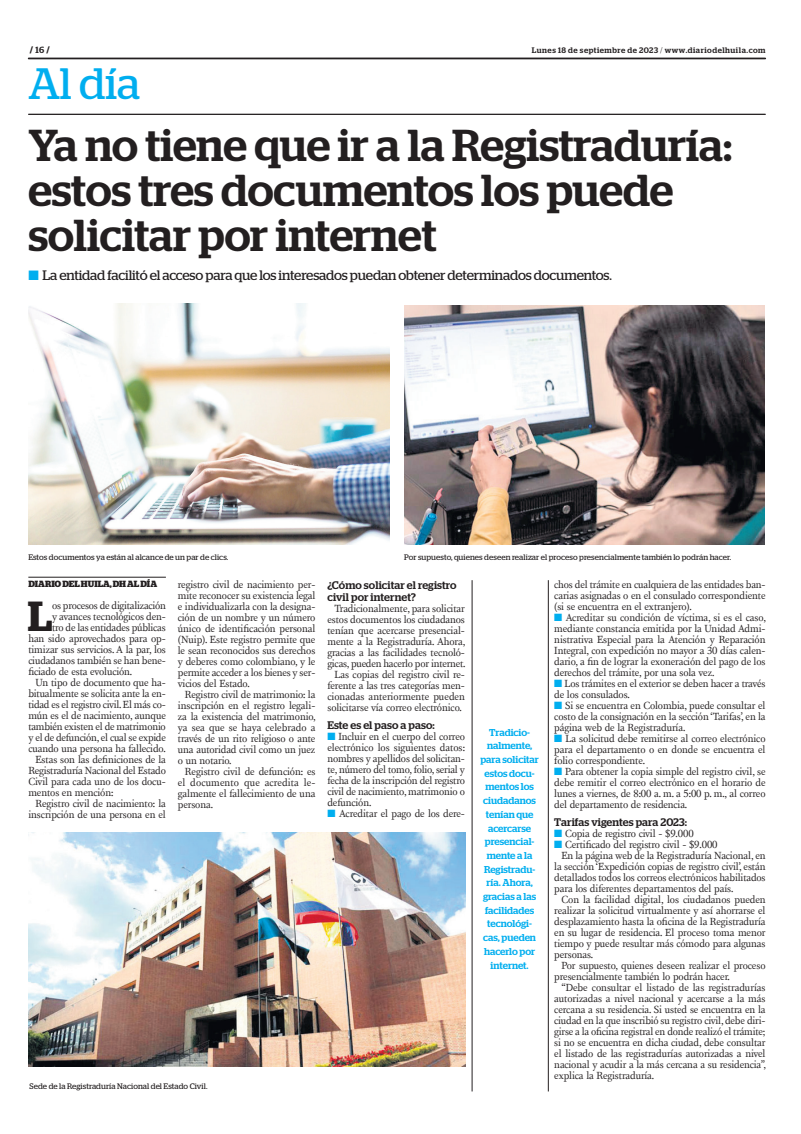
<style>
.page{position:relative;width:801px;height:1134px;background:#fff}
.page>*{position:absolute;margin:0;border:0;box-sizing:border-box;transform-origin:0 0}
.t1{font:500 44.6px/44.7px "Stag";letter-spacing:-.005em;color:#231f20}
.t2{font:43.9px "Stag";color:#00aeef}
.t3{font:600 42px "Stag";color:#231f20}
.t4{font:13.7px "Stag";letter-spacing:-.015em;color:#231f20}
.t5{font:500 11px/12px "Stag";letter-spacing:.01em;color:#231f20}
.t6{font:10.6px/11px "New Fournier BP";letter-spacing:-.01em;color:#231f20;text-align:justify}
.t7{font:500 10px/13.7px "Stag";color:#00aeef;text-align:center}
.t8{font:700 9px "Stag";color:#231f20}
.t9{font:8px "Stag";letter-spacing:.01em;color:#231f20}
.t10{font:500 8px "Stag";letter-spacing:.06em;color:#231f20}
.s1{font-weight:500}
.s2{font-weight:300}
.s3{color:#00aeef}
</style>
<div class="page">
<svg style="left:28px;top:58px;width:737px;height:1px"></svg>
<hr style="left:28px;top:114px;width:737px;height:1px;background:#231f20">
<img style="left:28px;top:304px;width:361px;height:240px">
<img style="left:28px;top:832px;width:437px;height:234px">
<img style="left:404px;top:306px;width:360px;height:238px">
<hr style="left:28px;top:577px;width:138px;height:1px;background:#231f20">
<hr style="left:472px;top:580px;width:1px;height:511px;background:#231f20">
<hr style="left:548px;top:580px;width:1px;height:511px;background:#231f20">
<p class="t8" style="left:30px;top:45px;width:21px">/ <span class="s1">16</span> /</p>
<p class="t10" style="left:532px;top:45px;width:235px">Lunes 18 de septiembre de 2023 <span class="s2">/</span> www.diariodelhuila.com</p>
<h2 class="t2" style="left:28px;top:58px;width:113px">Al día</h2>
<h1 class="t1" style="left:28px;top:123px;width:705px">Ya no tiene que ir a la Registraduría: estos tres documentos los puede solicitar por internet</h1>
<p class="t4" style="left:28px;top:267px;width:585px"><span class="s3">■</span> La entidad facilitó el acceso para que los interesados puedan obtener determinados documentos.</p>
<p class="t9" style="left:28px;top:552px;width:201px">Estos documentos ya están al alcance de un par de clics.</p>
<p class="t8" style="left:28px;top:579px;width:130px">DIARIO DEL HUILA, DH AL DÍA</p>
<h3 class="t3" style="left:28px;top:592px;width:26px">L</h3>
<p class="t6" style="left:52px;top:600px;width:115px">os procesos de digitalización</p>
<p class="t6" style="left:52px;top:611px;width:115px">y avances tecnológicos den-</p>
<p class="t6" style="left:52px;top:622px;width:115px">tro de las entidades públicas</p>
<p class="t6" style="left:28px;top:633px;width:139px">han sido aprovechados para op-</p>
<p class="t6" style="left:28px;top:644px;width:139px">timizar sus servicios. A la par, los</p>
<p class="t6" style="left:28px;top:655px;width:139px">ciudadanos también se han bene-</p>
<p class="t6" style="left:28px;top:666px;width:105px">ficiado de esta evolución.</p>
<p class="t6" style="left:35px;top:677px;width:132px">Un tipo de documento que ha-</p>
<p class="t6" style="left:28px;top:688px;width:139px">bitualmente se solicita ante la en-</p>
<p class="t6" style="left:28px;top:699px;width:139px">tidad es el registro civil. El más co-</p>
<p class="t6" style="left:28px;top:710px;width:139px">mún es el de nacimiento, aunque</p>
<p class="t6" style="left:28px;top:721px;width:139px">también existen el de matrimonio</p>
<p class="t6" style="left:28px;top:732px;width:139px">y el de defunción, el cual se expide</p>
<p class="t6" style="left:28px;top:743px;width:139px">cuando una persona ha fallecido.</p>
<p class="t6" style="left:35px;top:754px;width:132px">Estas son las definiciones de la</p>
<p class="t6" style="left:28px;top:765px;width:139px">Registraduría Nacional del Estado</p>
<p class="t6" style="left:28px;top:776px;width:139px">Civil para cada uno de los docu-</p>
<p class="t6" style="left:28px;top:787px;width:87px">mentos en mención:</p>
<p class="t6" style="left:35px;top:798px;width:132px">Registro civil de nacimiento: la</p>
<p class="t6" style="left:28px;top:809px;width:139px">inscripción de una persona en el</p>
<p class="t6" style="left:178px;top:579px;width:139px">registro civil de nacimiento per&shy;mite reconocer su existencia legal e individualizarla con la designa&shy;ción de un nombre y un número único de identificación personal (Nuip). Este registro permite que le sean reconocidos sus derechos y deberes como colombiano, y le permite acceder a los bienes y ser&shy;vicios del Estado.</p>
<p class="t6" style="left:178px;top:689px;width:140px;text-indent:7px">Registro civil de matrimonio: la inscripción en el registro legali&shy;za la existencia del matrimonio, ya sea que se haya celebrado a través de un rito religioso o ante una autoridad civil como un juez o un notario.</p>
<p class="t6" style="left:178px;top:766px;width:139px;text-indent:7px">Registro civil de defunción: es el documento que acredita le&shy;galmente el fallecimiento de una persona.</p>
<p class="t9" style="left:30px;top:1081px;width:179px">Sede de la Registraduría Nacional del Estado Civil.</p>
<p class="t9" style="left:404px;top:552px;width:328px">Por supuesto, quienes deseen realizar el proceso presencialmente también lo podrán hacer.</p>
<p class="t5" style="left:327px;top:579px;width:131px">¿Cómo solicitar el registro civil por internet?</p>
<p class="t6" style="left:334px;top:603px;width:132px">Tradicionalmente, para solicitar</p>
<p class="t6" style="left:327px;top:614px;width:139px">estos documentos los ciudadanos</p>
<p class="t6" style="left:327px;top:625px;width:139px">tenían que acercarse presencial-</p>
<p class="t6" style="left:327px;top:636px;width:140px">mente a la Registraduría. Ahora,</p>
<p class="t6" style="left:327px;top:647px;width:139px">gracias a las facilidades tecnoló-</p>
<p class="t6" style="left:327px;top:658px;width:139px">gicas, pueden hacerlo por internet.</p>
<p class="t6" style="left:334px;top:669px;width:132px">Las copias del registro civil re-</p>
<p class="t6" style="left:327px;top:680px;width:139px">ferente a las tres categorías men-</p>
<p class="t6" style="left:327px;top:691px;width:139px">cionadas anteriormente pueden</p>
<p class="t6" style="left:327px;top:702px;width:136px">solicitarse vía correo electrónico.</p>
<p class="t5" style="left:327px;top:719px;width:109px">Este es el paso a paso:</p>
<p class="t6" style="left:327px;top:730px;width:139px"><span class="s3">■</span> Incluir en el cuerpo del correo electrónico los siguientes datos: nombres y apellidos del solicitan&shy;te, número del tomo, folio, serial y fecha de la inscripción del registro civil de nacimiento, matrimonio o defunción.</p>
<p class="t6" style="left:327px;top:807px;width:139px"><span class="s3">■</span> Acreditar el pago de los dere-</p>
<p class="t7" style="left:480px;top:725px;width:60px">Tradicio&shy;nalmente, para solicitar estos docu&shy;mentos los ciudadanos tenían que acercarse presencial&shy;mente a la<br>Registradu&shy;ría. Ahora, gracias a las facilidades tecnológi&shy;cas, pueden hacerlo por internet.</p>
<p class="t6" style="left:554px;top:579px;width:213px">chos del trámite en cualquiera de las entidades ban&shy;carias asignadas o en el consulado correspondiente (si se encuentra en el extranjero).</p>
<p class="t6" style="left:554px;top:612px;width:213px"><span class="s3">■</span> Acreditar su condición de víctima, si es el caso, mediante constancia emitida por la Unidad Admi&shy;nistrativa Especial para la Atención y Reparación Integral, con expedición no mayor a 30 días calen&shy;dario, a fin de lograr la exoneración del pago de los derechos del trámite, por una sola vez.</p>
<p class="t6" style="left:554px;top:678px;width:213px"><span class="s3">■</span> Los trámites en el exterior se deben hacer a través de los consulados.</p>
<p class="t6" style="left:554px;top:700px;width:213px"><span class="s3">■</span> Si se encuentra en Colombia, puede consultar el costo de la consignación en la sección ‘Tarifas’, en la página web de la Registraduría.</p>
<p class="t6" style="left:554px;top:733px;width:213px"><span class="s3">■</span> La solicitud debe remitirse al correo electrónico para el departamento o en donde se encuentra el folio correspondiente.</p>
<p class="t6" style="left:554px;top:766px;width:213px"><span class="s3">■</span> Para obtener la copia simple del registro civil, se debe remitir el correo electrónico en el horario de lunes a viernes, de 8:00 a. m. a 5:00 p. m., al correo del departamento de residencia.</p>
<p class="t5" style="left:554px;top:816px;width:134px">Tarifas vigentes para 2023:</p>
<p class="t6" style="left:554px;top:828px;width:141px"><span class="s3">■</span> Copia de registro civil - $9.000</p>
<p class="t6" style="left:554px;top:839px;width:165px"><span class="s3">■</span> Certificado del registro civil - $9.000</p>
<p class="t6" style="left:561px;top:850px;width:206px">En la página web de la Registraduría Nacional, en</p>
<p class="t6" style="left:554px;top:861px;width:213px">la sección ‘Expedición copias de registro civil’, están</p>
<p class="t6" style="left:554px;top:872px;width:213px">detallados todos los correos electrónicos habilitados</p>
<p class="t6" style="left:554px;top:883px;width:181px">para los diferentes departamentos del país.</p>
<p class="t6" style="left:561px;top:894px;width:206px">Con la facilidad digital, los ciudadanos pueden</p>
<p class="t6" style="left:554px;top:905px;width:213px">realizar la solicitud virtualmente y así ahorrarse el</p>
<p class="t6" style="left:554px;top:916px;width:213px">desplazamiento hasta la oficina de la Registraduría</p>
<p class="t6" style="left:554px;top:927px;width:213px">en su lugar de residencia. El proceso toma menor</p>
<p class="t6" style="left:554px;top:938px;width:213px">tiempo y puede resultar más cómodo para algunas</p>
<p class="t6" style="left:554px;top:949px;width:40px">personas.</p>
<p class="t6" style="left:561px;top:960px;width:206px">Por supuesto, quienes deseen realizar el proceso</p>
<p class="t6" style="left:554px;top:971px;width:177px">presencialmente también lo podrán hacer.</p>
<p class="t6" style="left:561px;top:982px;width:206px">“Debe consultar el listado de las registradurías</p>
<p class="t6" style="left:554px;top:993px;width:213px">autorizadas a nivel nacional y acercarse a la más</p>
<p class="t6" style="left:554px;top:1004px;width:213px">cercana a su residencia. Si usted se encuentra en la</p>
<p class="t6" style="left:554px;top:1015px;width:213px">ciudad en la que inscribió su registro civil, debe diri-</p>
<p class="t6" style="left:554px;top:1026px;width:213px">girse a la oficina registral en donde realizó el trámite;</p>
<p class="t6" style="left:554px;top:1037px;width:213px">si no se encuentra en dicha ciudad, debe consultar</p>
<p class="t6" style="left:554px;top:1048px;width:213px">el listado de las registradurías autorizadas a nivel</p>
<p class="t6" style="left:554px;top:1059px;width:213px">nacional y acudir a la más cercana a su residencia”,</p>
<p class="t6" style="left:554px;top:1070px;width:101px">explica la Registraduría.</p>
</div>
